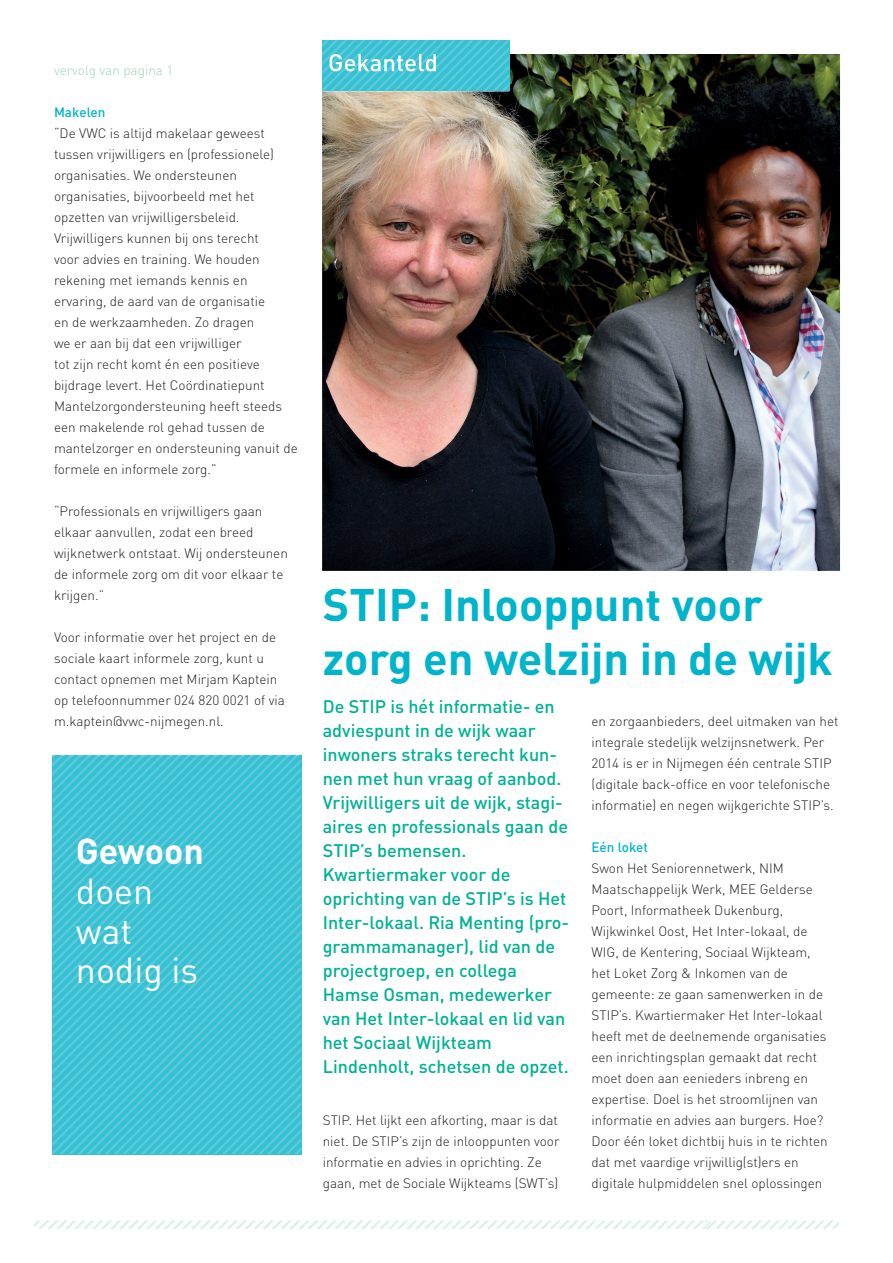
<style>
.page{position:relative;width:893px;height:1263px;background:#fff}
.page>*{position:absolute;margin:0;border:0;box-sizing:border-box;transform-origin:0 0}
.t1{font:700 45px/54px "DIN Pro";color:#00b5cb}
.t2{font:35.7px/39.6px "DIN Pro";color:#fff}
.t3{font:700 35.7px "DIN Pro";color:#fff}
.t4{font:500 18px/24px "DIN Pro";color:#00b294}
.t5{font:300 13.5px/21px "DIN Pro";color:#231f20}
.t6{font:300 13.5px "DIN Pro";color:#9fd5bd}
.t7{font:500 13.5px "DIN Pro";color:#00b5cb}
</style>
<div class="page">
<svg style="left:34px;top:1220px;width:805px;height:9px"></svg>
<svg style="left:52px;top:755px;width:249px;height:399px;background:#43c3d5"></svg>
<img style="left:322px;top:54px;width:518px;height:517px">
<svg style="left:322px;top:40px;width:187px;height:51px;background:#50c7d8"></svg>
<p class="t6" style="left:54px;top:61px;width:121px">vervolg van pagina 1</p>
<p class="t7" style="left:54px;top:103px;width:53px">Makelen</p>
<p class="t5" style="left:54px;top:122px;width:245px">“De VWC is altijd makelaar geweest tussen vrijwilligers en (professionele) organisaties. We ondersteunen organisaties, bijvoorbeeld met het opzetten van vrijwilligersbeleid.<br>Vrijwilligers kunnen bij ons terecht<br>voor advies en training. We houden rekening met iemands kennis en ervaring, de aard van de organisatie<br>en de werkzaamheden. Zo dragen<br>we er aan bij dat een vrijwilliger<br>tot zijn recht komt én een positieve bijdrage levert. Het Coördinatiepunt Mantelzorgondersteuning heeft steeds een makelende rol gehad tussen de mantelzorger en ondersteuning vanuit de formele en informele zorg.”</p>
<p class="t5" style="left:54px;top:500px;width:235px">“Professionals en vrijwilligers gaan elkaar aanvullen, zodat een breed wijknetwerk ontstaat. Wij ondersteunen de informele zorg om dit voor elkaar te krijgen.”</p>
<p class="t5" style="left:54px;top:626px;width:232px">Voor informatie over het project en de sociale kaart informele zorg, kunt u contact opnemen met Mirjam Kaptein op telefoonnummer 024 820 0021 of via m.kaptein@vwc-nijmegen.nl.</p>
<h2 class="t3" style="left:76px;top:827px;width:129px">Gewoon</h2>
<h2 class="t2" style="left:76px;top:870px;width:124px">doen wat nodig is</h2>
<h1 class="t1" style="left:323px;top:575px;width:511px">STIP: Inlooppunt voor zorg en welzijn in de wijk</h1>
<p class="t4" style="left:323px;top:694px;width:248px">De STIP is hét informatie- en adviespunt in de wijk waar inwoners straks terecht kun&shy;nen met hun vraag of aanbod.<br>Vrijwilligers uit de wijk, stagi&shy;aires en professionals gaan de<br>STIP’s bemensen.<br>Kwartiermaker voor de oprichting van de STIP’s is Het<br>Inter-lokaal. Ria Menting (pro&shy;grammamanager), lid van de projectgroep, en collega<br>Hamse Osman, medewerker van Het Inter-lokaal en lid van het Sociaal Wijkteam<br>Lindenholt, schetsen de opzet.</p>
<p class="t5" style="left:323px;top:1109px;width:238px">STIP. Het lijkt een afkorting, maar is dat niet. De STIP’s zijn de inlooppunten voor informatie en advies in oprichting. Ze gaan, met de Sociale Wijkteams (SWT’s)</p>
<p class="t5" style="left:591px;top:710px;width:249px">en zorgaanbieders, deel uitmaken van het integrale stedelijk welzijnsnetwerk. Per 2014 is er in Nijmegen één centrale STIP (digitale back-office en voor telefonische informatie) en negen wijkgerichte STIP’s.</p>
<p class="t7" style="left:591px;top:838px;width:58px">Eén loket</p>
<p class="t5" style="left:591px;top:857px;width:238px">Swon Het Seniorennetwerk, NIM Maatschappelijk Werk, MEE Gelderse Poort, Informatheek Dukenburg, Wijkwinkel Oost, Het Inter-lokaal, de WIG, de Kentering, Sociaal Wijkteam, het Loket Zorg &amp; Inkomen van de gemeente: ze gaan samenwerken in de STIP’s. Kwartiermaker Het Inter-lokaal heeft met de deelnemende organisaties een inrichtingsplan gemaakt dat recht moet doen aan eenieders inbreng en expertise. Doel is het stroomlijnen van informatie en advies aan burgers. Hoe?<br>Door één loket dichtbij huis in te richten dat met vaardige vrijwillig(st)ers en digitale hulpmiddelen snel oplossingen</p>
</div>
